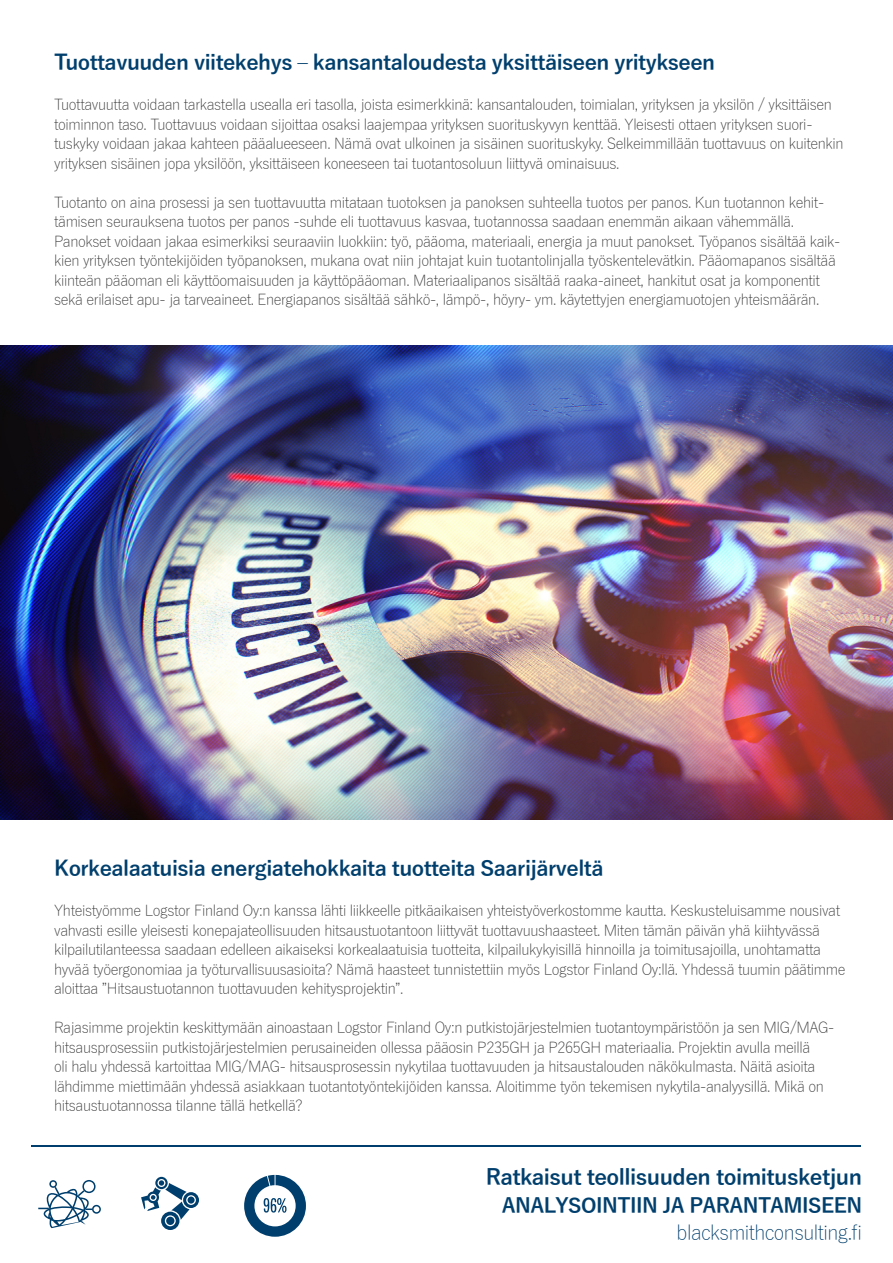
<style>
.page{position:relative;width:893px;height:1263px;background:#fff}
.page>*{position:absolute;margin:0;border:0;box-sizing:border-box;transform-origin:0 0}
.t1{font:700 21.6px "Yu Gothic";letter-spacing:-.025em;color:#003f6d}
.t2{font:700 21px "Yu Gothic";letter-spacing:-.025em;color:#003f6d}
.t3{font:700 20.25px/27px "Yu Gothic";letter-spacing:-.025em;color:#003f6d;text-align:right}
.t4{font:300 15px/19.5px "Yu Gothic";letter-spacing:-.025em;color:#312f30}
.s1{font-weight:300}
</style>
<div class="page">
<svg style="left:141px;top:1177px;width:58px;height:53px"></svg>
<svg style="left:244px;top:1175px;width:62px;height:62px"></svg>
<svg style="left:38px;top:1180px;width:63px;height:48px"></svg>
<hr style="left:32px;top:1145px;width:829px;height:2px;background:#003f6d">
<img style="left:0;top:346px;width:893px;height:473px">
<p class="t2" style="left:54px;top:50px;width:662px">Tuottavuuden viitekehys – kansantaloudesta yksittäiseen yritykseen</p>
<p class="t4" style="left:54px;top:93px;width:791px">Tuottavuutta voidaan tarkastella usealla eri tasolla, joista esimerkkinä: kansantalouden, toimialan, yrityksen ja yksilön / yksittäisen toiminnon taso. Tuottavuus voidaan sijoittaa osaksi laajempaa yrityksen suorituskyvyn kenttää. Yleisesti ottaen yrityksen suori&shy;tuskyky voidaan jakaa kahteen pääalueeseen. Nämä ovat ulkoinen ja sisäinen suorituskyky. Selkeimmillään tuottavuus on kuitenkin yrityksen sisäinen jopa yksilöön, yksittäiseen koneeseen tai tuotantosoluun liittyvä ominaisuus.</p>
<p class="t4" style="left:54px;top:191px;width:772px">Tuotanto on aina prosessi ja sen tuottavuutta mitataan tuotoksen ja panoksen suhteella tuotos per panos. Kun tuotannon kehit&shy;tämisen seurauksena tuotos per panos -suhde eli tuottavuus kasvaa, tuotannossa saadaan enemmän aikaan vähemmällä.</p>
<p class="t4" style="left:54px;top:230px;width:788px">Panokset voidaan jakaa esimerkiksi seuraaviin luokkiin: työ, pääoma, materiaali, energia ja muut panokset. Työpanos sisältää kaik&shy;kien yrityksen työntekijöiden työpanoksen, mukana ovat niin johtajat kuin tuotantolinjalla työskentelevätkin. Pääomapanos sisältää kiinteän pääoman eli käyttöomaisuuden ja käyttöpääoman. Materiaalipanos sisältää raaka-aineet, hankitut osat ja komponentit sekä erilaiset apu- ja tarveaineet. Energiapanos sisältää sähkö-, lämpö-, höyry- ym. käytettyjen energiamuotojen yhteismäärän.</p>
<p class="t2" style="left:54px;top:856px;width:551px">Korkealaatuisia energiatehokkaita tuotteita Saarijärveltä</p>
<p class="t4" style="left:54px;top:899px;width:793px">Yhteistyömme Logstor Finland Oy:n kanssa lähti liikkeelle pitkäaikaisen yhteistyöverkostomme kautta. Keskusteluisamme nousivat vahvasti esille yleisesti konepajateollisuuden hitsaustuotantoon liittyvät tuottavuushaasteet. Miten tämän päivän yhä kiihtyvässä kilpailutilanteessa saadaan edelleen aikaiseksi korkealaatuisia tuotteita, kilpailukykyisillä hinnoilla ja toimitusajoilla, unohtamatta hyvää työergonomiaa ja työturvallisuusasioita? Nämä haasteet tunnistettiin myös Logstor Finland Oy:llä. Yhdessä tuumin päätimme aloittaa ”Hitsaustuotannon tuottavuuden kehitysprojektin”.</p>
<p class="t4" style="left:54px;top:1016px;width:782px">Rajasimme projektin keskittymään ainoastaan Logstor Finland Oy:n putkistojärjestelmien tuotantoympäristöön ja sen MIG/MAG&shy;hitsausprosessiin putkistojärjestelmien perusaineiden ollessa pääosin P235GH ja P265GH materiaalia. Projektin avulla meillä<br>oli halu yhdessä kartoittaa MIG/MAG- hitsausprosessin nykytilaa tuottavuuden ja hitsaustalouden näkökulmasta. Näitä asioita lähdimme miettimään yhdessä asiakkaan tuotantotyöntekijöiden kanssa. Aloitimme työn tekemisen nykytila-analyysillä. Mikä on hitsaustuotannossa tilanne tällä hetkellä?</p>
<p class="t1" style="left:486px;top:1165px;width:378px">Ratkaisut teollisuuden toimitusketjun</p>
<p class="t3" style="left:502px;top:1192px;width:362px">ANALYSOINTIIN JA PARANTAMISEEN <span class="s1">blacksmithconsulting.fi</span></p>
</div>
